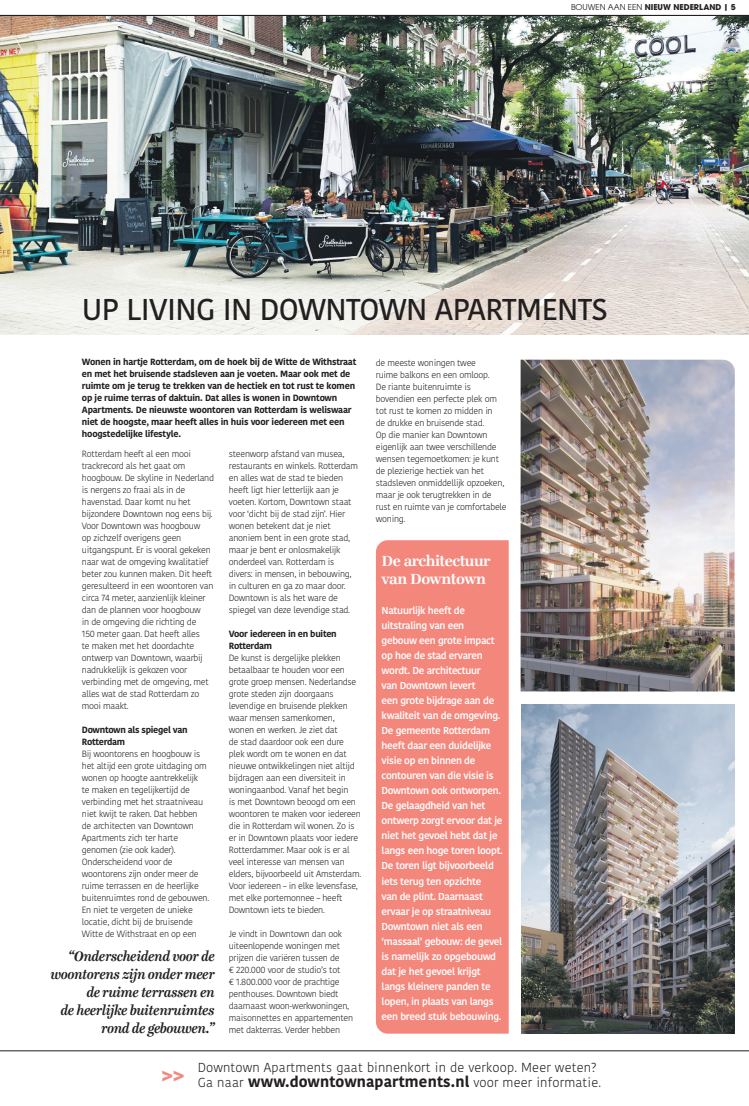
<style>
.page{position:relative;width:749px;height:1106px;background:#fff}
.page>*{position:absolute;margin:0;border:0;box-sizing:border-box;transform-origin:0 0}
.t1{font:500 30px "Kohinoor Bangla";letter-spacing:-.02em;color:#231f20}
.t2{font:700 16px/18px "Ingeborg";letter-spacing:-.03em;color:#fff}
.t3{font:italic 700 15px/18px "Ingeborg";letter-spacing:-.03em;color:#231f20;text-align:right;scale:.92 1}
.t4{font:300 13px/15px "Kohinoor Bangla";letter-spacing:.01em;color:#231f20}
.t5{font:600 10px/15px "Kohinoor Bangla";letter-spacing:-.03em;color:#fff}
.t6{font:300 9px/12px "Kohinoor Bangla";letter-spacing:-.03em;color:#231f20}
.t7{font:700 9px/12px "Kohinoor Bangla";letter-spacing:-.02em;color:#231f20}
.t8{font:700 8px "ITC Avant Garde Std";color:#231f20}
.s1{font-weight:400}
.s2{font-weight:700;font-size:15px}
</style>
<div class="page">
<img style="left:0;top:16px;width:748px;height:318px">
<hr style="left:0;top:15px;width:748px;height:1px;background:#231f20">
<div style="left:376px;top:540px;width:132px;height:493px;background:#f4877c"></div>
<hr style="left:0;top:1050px;width:748px;height:1px;background:#231f20">
<img style="left:520px;top:360px;width:214px;height:331px">
<img style="left:521px;top:704px;width:213px;height:329px">
<p class="t8" style="left:571px;top:2px;width:166px"><span class="s1">BOUWEN AAN EEN</span> NIEUW NEDERLAND | 5</p>
<h1 class="t1" style="left:82px;top:285px;width:527px">UP LIVING IN DOWNTOWN APARTMENTS</h1>
<p class="t7" style="left:82px;top:355px;width:276px">Wonen in hartje Rotterdam, om de hoek bij de Witte de Withstraat en met het bruisende stadsleven aan je voeten. Maar ook met de ruimte om je terug te trekken van de hectiek en tot rust te komen op je ruime terras of daktuin. Dat alles is wonen in Downtown Apartments. De nieuwste woontoren van Rotterdam is weliswaar niet de hoogste, maar heeft alles in huis voor iedereen met een hoogstedelijke lifestyle.</p>
<p class="t6" style="left:82px;top:447px;width:134px">Rotterdam heeft al een mooi trackrecord als het gaat om hoogbouw. De skyline in Nederland is nergens zo fraai als in de havenstad. Daar komt nu het bijzondere Downtown nog eens bij.<br>Voor Downtown was hoogbouw<br>op zichzelf overigens geen uitgangspunt. Er is vooral gekeken naar wat de omgeving kwalitatief beter zou kunnen maken. Dit heeft geresulteerd in een woontoren van circa 74 meter, aanzienlijk kleiner dan de plannen voor hoogbouw<br>in de omgeving die richting de<br>150 meter gaan. Dat heeft alles<br>te maken met het doordachte ontwerp van Downtown, waarbij nadrukkelijk is gekozen voor verbinding met de omgeving, met alles wat de stad Rotterdam zo mooi maakt.</p>
<p class="t7" style="left:82px;top:723px;width:107px">Downtown als spiegel van<br>Rotterdam</p>
<p class="t6" style="left:82px;top:747px;width:129px">Bij woontorens en hoogbouw is het altijd een grote uitdaging om wonen op hoogte aantrekkelijk<br>te maken en tegelijkertijd de verbinding met het straatniveau niet kwijt te raken. Dat hebben de architecten van Downtown<br>Apartments zich ter harte genomen (zie ook kader).<br>Onderscheidend voor de woontorens zijn onder meer de ruime terrassen en de heerlijke buitenruimtes rond de gebouwen.<br>En niet te vergeten de unieke locatie, dicht bij de bruisende<br>Witte de Withstraat en op een</p>
<p class="t6" style="left:376px;top:357px;width:132px">de meeste woningen twee<br>ruime balkons en een omloop.<br>De riante buitenruimte is bovendien een perfecte plek om tot rust te komen zo midden in<br>de drukke en bruisende stad.<br>Op die manier kan Downtown eigenlijk aan twee verschillende wensen tegemoetkomen: je kunt de plezierige hectiek van het stadsleven onmiddellijk opzoeken, maar je ook terugtrekken in de rust en ruimte van je comfortabele woning.</p>
<p class="t6" style="left:229px;top:447px;width:131px">steenworp afstand van musea, restaurants en winkels. Rotterdam en alles wat de stad te bieden heeft ligt hier letterlijk aan je voeten. Kortom, Downtown staat voor ‘dicht bij de stad zijn’. Hier wonen betekent dat je niet anoniem bent in een grote stad, maar je bent er onlosmakelijk onderdeel van. Rotterdam is divers: in mensen, in bebouwing, in culturen en ga zo maar door.<br>Downtown is als het ware de spiegel van deze levendige stad.</p>
<p class="t7" style="left:229px;top:627px;width:109px">Voor iedereen in en buiten<br>Rotterdam</p>
<p class="t6" style="left:229px;top:651px;width:134px">De kunst is dergelijke plekken betaalbaar te houden voor een grote groep mensen. Nederlandse grote steden zijn doorgaans levendige en bruisende plekken waar mensen samenkomen, wonen en werken. Je ziet dat<br>de stad daardoor ook een dure plek wordt om te wonen en dat nieuwe ontwikkelingen niet altijd bijdragen aan een diversiteit in woningaanbod. Vanaf het begin<br>is met Downtown beoogd om een woontoren te maken voor iedereen die in Rotterdam wil wonen. Zo is er in Downtown plaats voor iedere<br>Rotterdammer. Maar ook is er al veel interesse van mensen van elders, bijvoorbeeld uit Amsterdam.<br>Voor iedereen – in elke levensfase, met elke portemonnee – heeft<br>Downtown iets te bieden.</p>
<p class="t6" style="left:229px;top:927px;width:126px">Je vindt in Downtown dan ook uiteenlopende woningen met prijzen die variëren tussen de<br>€ 220.000 voor de studio’s tot<br>€ 1.800.000 voor de prachtige penthouses. Downtown biedt daarnaast woon-werkwoningen, maisonnettes en appartementen met dakterras. Verder hebben</p>
<h2 class="t2" style="left:381px;top:552px;width:110px">De architectuur van Downtown</h2>
<p class="t5" style="left:381px;top:603px;width:123px">Natuurlijk heeft de uitstraling van een<br>gebouw een grote impact op hoe de stad ervaren wordt. De architectuur<br>van Downtown levert<br>een grote bijdrage aan de kwaliteit van de omgeving.<br>De gemeente Rotterdam heeft daar een duidelijke visie op en binnen de contouren van die visie is<br>Downtown ook ontworpen.<br>De gelaagdheid van het ontwerp zorgt ervoor dat je niet het gevoel hebt dat je langs een hoge toren loopt.<br>De toren ligt bijvoorbeeld iets terug ten opzichte<br>van de plint. Daarnaast ervaar je op straatniveau<br>Downtown niet als een ‘massaal’ gebouw: de gevel is namelijk zo opgebouwd dat je het gevoel krijgt langs kleinere panden te lopen, in plaats van langs een breed stuk bebouwing.</p>
<h3 class="t3" style="left:50px;top:946px;width:180px">“Onderscheidend voor de woontorens zijn onder meer de ruime terrassen en<br>de heerlijke buitenruimtes rond de gebouwen.”</h3>
<h3 class="t4" style="left:162px;top:1059px;width:441px;text-indent:36px">Downtown Apartments gaat binnenkort in de verkoop. Meer weten? <sup>&gt;&gt;</sup> Ga naar <span class="s2">www.downtownapartments.nl</span> voor meer informatie.</h3>
</div>
